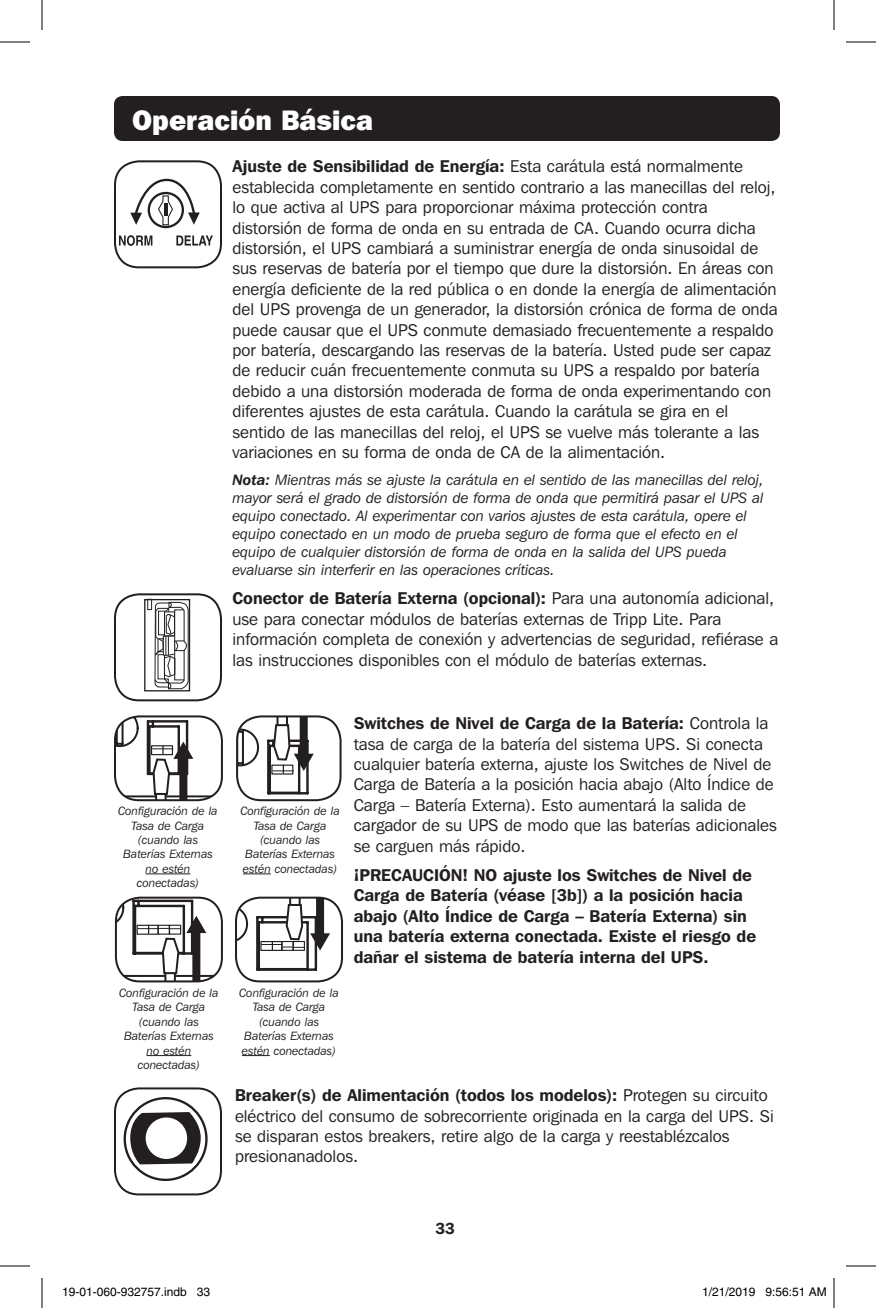
<style>
.page{position:relative;width:876px;height:1308px;background:#fff}
.page>*{position:absolute;margin:0;border:0;box-sizing:border-box;transform-origin:0 0}
.t1{font:800 28px "Franklin Gothic IT Cby BT";color:#fff}
.body_copy_english{font:17px/20.4px "Franklin Gothic IT Cby BT";color:#231f20}
.body_copy_english-2{font:600 17px/20.4px "Franklin Gothic IT Cby BT";color:#231f20}
.t2{font:600 16px "Franklin Gothic IT Cby BT";color:#231f20}
.body_copy_english-3{font:italic 15px/18px "Franklin Gothic IT Cby BT";color:#231f20}
.body_copy_english-4{font:italic 12px/14.4px "Franklin Gothic IT Cby BT";color:#231f20;text-align:center}
.t3{font:12px "Helvetica";color:#000}
.s1{font-weight:600}
</style>
<div class="page">
<div style="left:114px;top:96px;width:666px;height:45px;background:#231f20;border-radius:9px"></div>
<svg style="left:116px;top:898px;width:106px;height:83px"></svg>
<div style="left:115px;top:897px;width:108px;height:85px;border:2px solid #231f20;border-radius:24px"></div>
<svg style="left:242px;top:1055px;width:28px;height:1px"></svg>
<svg style="left:236px;top:898px;width:106px;height:83px"></svg>
<div style="left:235px;top:897px;width:108px;height:85px;border:2px solid #231f20;border-radius:24px"></div>
<hr style="left:147px;top:1055px;width:44px;height:1px;background:#231f20">
<svg style="left:237px;top:718px;width:104px;height:82px"></svg>
<div style="left:236px;top:715px;width:106px;height:86px;border:2px solid #231f20;border-radius:24px"></div>
<svg style="left:243px;top:874px;width:28px;height:1px"></svg>
<svg style="left:115px;top:716px;width:107px;height:84px"></svg>
<div style="left:114px;top:715px;width:109px;height:86px;border:2px solid #231f20;border-radius:24px"></div>
<hr style="left:146px;top:874px;width:44px;height:1px;background:#231f20">
<div style="left:144px;top:599px;width:46px;height:92px;border:1px solid #231f20"></div>
<div style="left:147px;top:599px;width:5px;height:11px;border:1px solid #231f20"></div>
<svg style="left:154px;top:602px;width:35px;height:87px"></svg>
<div style="left:114px;top:593px;width:108px;height:108px;border:2px solid #231f20;border-radius:24px"></div>
<svg style="left:119px;top:235px;width:33px;height:11px"></svg>
<svg style="left:176px;top:236px;width:37px;height:10px"></svg>
<div style="left:148px;top:192px;width:36px;height:36px;border:2px solid #231f20;border-radius:50%"></div>
<svg style="left:130px;top:179px;width:70px;height:47px"></svg>
<div style="left:114px;top:160px;width:108px;height:108px;border:2px solid #231f20;border-radius:24px"></div>
<div style="left:124px;top:1097px;width:84px;height:84px;border:2px solid #231f20;border-radius:50%"></div>
<svg style="left:129px;top:1111px;width:73px;height:52px"></svg>
<div style="left:144px;top:1116px;width:44px;height:44px;background:#fff;border-radius:50%"></div>
<div style="left:143px;top:1115px;width:47px;height:47px;border:3px solid #231f20;border-radius:50%"></div>
<div style="left:114px;top:1087px;width:108px;height:108px;border:2px solid #231f20;border-radius:24px"></div>
<hr style="left:0;top:42px;width:30px;height:1px;background:#000">
<hr style="left:846px;top:42px;width:30px;height:1px;background:#000">
<hr style="left:0;top:1266px;width:30px;height:1px;background:#000">
<hr style="left:846px;top:1266px;width:30px;height:1px;background:#000">
<hr style="left:42px;top:0;width:1px;height:30px;background:#000">
<hr style="left:42px;top:1278px;width:1px;height:30px;background:#000">
<hr style="left:834px;top:0;width:1px;height:30px;background:#000">
<hr style="left:834px;top:1278px;width:1px;height:30px;background:#000">
<div style="left:111px;top:1288px;width:5px;height:8px;border:1px solid #fff;border-radius:50%"></div>
<div style="left:110px;top:1287px;width:7px;height:10px;border:1px solid #fff;border-radius:50%"></div>
<p class="t1" style="left:132px;top:102px;width:242px">Operación Básica</p>
<p class="body_copy_english" style="left:232px;top:156px;width:547px"><span class="s1">Ajuste de Sensibilidad de Energía:</span> Esta carátula está normalmente establecida completamente en sentido contrario a las manecillas del reloj, lo que activa al UPS para proporcionar máxima protección contra distorsión de forma de onda en su entrada de CA. Cuando ocurra dicha distorsión, el UPS cambiará a suministrar energía de onda sinusoidal de sus reservas de batería por el tiempo que dure la distorsión. En áreas con energía deficiente de la red pública o en donde la energía de alimentación del UPS provenga de un generador, la distorsión crónica de forma de onda puede causar que el UPS conmute demasiado frecuentemente a respaldo por batería, descargando las reservas de la batería. Usted pude ser capaz de reducir cuán frecuentemente conmuta su UPS a respaldo por batería debido a una distorsión moderada de forma de onda experimentando con diferentes ajustes de esta carátula. Cuando la carátula se gira en el sentido de las manecillas del reloj, el UPS se vuelve más tolerante a las variaciones en su forma de onda de CA de la alimentación.</p>
<p class="body_copy_english-3" style="left:232px;top:470px;width:533px"><span class="s1">Nota:</span> Mientras más se ajuste la carátula en el sentido de las manecillas del reloj, mayor será el grado de distorsión de forma de onda que permitirá pasar el UPS al equipo conectado. Al experimentar con varios ajustes de esta carátula, opere el equipo conectado en un modo de prueba seguro de forma que el efecto en el equipo de cualquier distorsión de forma de onda en la salida del UPS pueda evaluarse sin interferir en las operaciones críticas.</p>
<p class="body_copy_english" style="left:232px;top:588px;width:547px"><span class="s1">Conector de Batería Externa (opcional):</span> Para una autonomía adicional, use para conectar módulos de baterías externas de Tripp Lite. Para información completa de conexión y advertencias de seguridad, refiérase a las instrucciones disponibles con el módulo de baterías externas.</p>
<p class="body_copy_english-4" style="left:118px;top:804px;width:101px">Configuración de la<br>Tasa de Carga (cuando las<br>Baterías Externas no estén conectadas)</p>
<p class="body_copy_english-4" style="left:119px;top:985px;width:101px">Configuración de la<br>Tasa de Carga (cuando las<br>Baterías Externas no estén conectadas)</p>
<p class="body_copy_english-4" style="left:240px;top:804px;width:101px">Configuración de la<br>Tasa de Carga (cuando las<br>Baterías Externas estén conectadas)</p>
<p class="body_copy_english-4" style="left:239px;top:985px;width:101px">Configuración de la<br>Tasa de Carga (cuando las<br>Baterías Externas estén conectadas)</p>
<p class="body_copy_english" style="left:354px;top:713px;width:425px"><span class="s1">Switches de Nivel de Carga de la Batería:</span> Controla la tasa de carga de la batería del sistema UPS. Si conecta cualquier batería externa, ajuste los Switches de Nivel de Carga de Batería a la posición hacia abajo (Alto Índice de Carga – Batería Externa). Esto aumentará la salida de cargador de su UPS de modo que las baterías adicionales se carguen más rápido.</p>
<p class="body_copy_english-2" style="left:354px;top:864px;width:404px">¡PRECAUCIÓN! NO ajuste los Switches de Nivel de Carga de Batería (véase [3b]) a la posición hacia abajo (Alto Índice de Carga – Batería Externa) sin una batería externa conectada. Existe el riesgo de dañar el sistema de batería interna del UPS.</p>
<p class="body_copy_english" style="left:235px;top:1085px;width:540px"><span class="s1">Breaker(s) de Alimentación (todos los modelos):</span> Protegen su circuito eléctrico del consumo de sobrecorriente originada en la carga del UPS. Si se disparan estos breakers, retire algo de la carga y reestablézcalos presionanadolos.</p>
<p class="t2" style="left:436px;top:1218px;width:21px">33</p>
<p class="t3" style="left:62px;top:1285px;width:150px">19-01-060-932757.indb 33</p>
<p class="t3" style="left:702px;top:1285px;width:126px">1/21/2019 9:56:51 AM</p>
</div>
